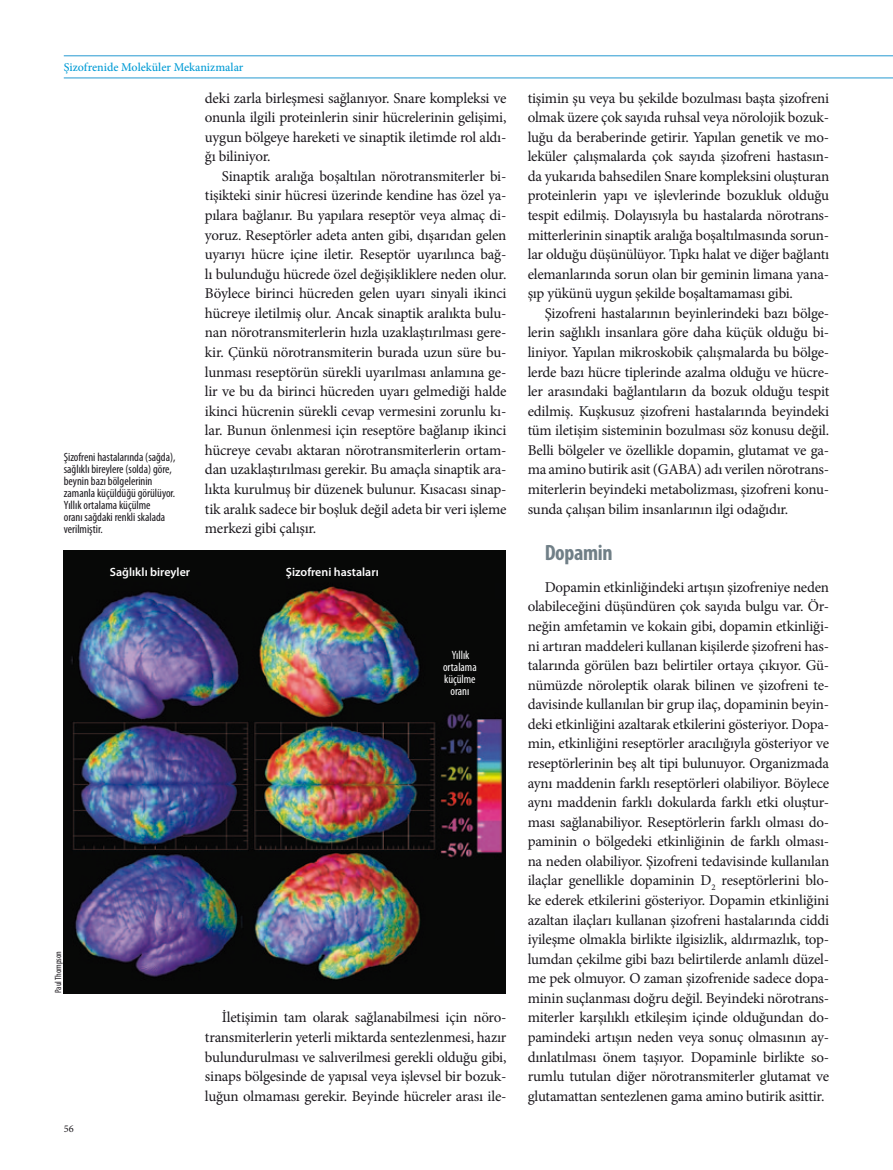
<style>
.page{position:relative;width:893px;height:1170px;background:#fff}
.page>*{position:absolute;margin:0;border:0;box-sizing:border-box;transform-origin:0 0}
.t1{font:700 condensed 22.2px "Myriad Pro";letter-spacing:-.015em;color:#707f87}
.t2{font:15px/19.5px "Minion Pro";letter-spacing:-.015em;color:#1a171c;text-align:justify}
.t3{font:condensed 12px/12px "Myriad Pro";color:#1a171c}
.t4{font:600 12px "Myriad Pro";color:#fff}
.t5{font:500 12px "Minion Pro";color:#009bd5}
.t6{font:condensed 12px/12px "Myriad Pro";color:#fff;text-align:center}
.t7{font:10.35px "Minion Pro";color:#1a171c}
.t8{font:condensed 9px "Myriad Pro";color:#1a171c}
</style>
<div class="page">
<hr style="left:64px;top:78px;width:829px;height:1px;background:#2699d1">
<hr style="left:64px;top:56px;width:829px;height:1px;background:#2699d1">
<img style="left:64px;top:550px;width:441px;height:442px">
<p class="t5" style="left:64px;top:59px;width:181px">Şizofrenide Moleküler Mekanizmalar</p>
<p class="t2" style="left:205px;top:88px;width:303px">deki zarla birleşmesi sağlanıyor. Snare kompleksi ve onunla ilgili proteinlerin sinir hücrelerinin gelişimi, uygun bölgeye hareketi ve sinaptik iletimde rol aldı&shy;ğı biliniyor.</p>
<p class="t2" style="left:205px;top:166px;width:303px;text-indent:17px">Sinaptik aralığa boşaltılan nörotransmiterler bi&shy;tişikteki sinir hücresi üzerinde kendine has özel ya&shy;pılara bağlanır. Bu yapılara reseptör veya almaç di&shy;yoruz. Reseptörler adeta anten gibi, dışarıdan gelen uyarıyı hücre içine iletir. Reseptör uyarılınca bağ&shy;lı bulunduğu hücrede özel değişikliklere neden olur.<br>Böylece birinci hücreden gelen uyarı sinyali ikinci hücreye iletilmiş olur. Ancak sinaptik aralıkta bulu&shy;nan nörotransmiterlerin hızla uzaklaştırılması gere&shy;kir. Çünkü nörotransmiterin burada uzun süre bu&shy;lunması reseptörün sürekli uyarılması anlamına ge&shy;lir ve bu da birinci hücreden uyarı gelmediği halde ikinci hücrenin sürekli cevap vermesini zorunlu kı&shy;lar. Bunun önlenmesi için reseptöre bağlanıp ikinci hücreye cevabı aktaran nörotransmiterlerin ortam&shy;dan uzaklaştırılması gerekir. Bu amaçla sinaptik ara&shy;lıkta kurulmuş bir düzenek bulunur. Kısacası sinap&shy;tik aralık sadece bir boşluk değil adeta bir veri işleme merkezi gibi çalışır.</p>
<p class="t3" style="left:64px;top:450px;width:113px">Şizofreni hastalarında (sağda), sağlıklı bireylere (solda) göre, beynin bazı bölgelerinin zamanla küçüldüğü görülüyor.<br>Yıllık ortalama küçülme<br>oranı sağdaki renkli skalada verilmiştir.</p>
<p class="t4" style="left:110px;top:564px;width:82px">Sağlıklı bireyler</p>
<p class="t4" style="left:286px;top:564px;width:94px">Şizofreni hastaları</p>
<p class="t6" style="left:443px;top:648px;width:35px">Yıllık ortalama küçülme oranı</p>
<p class="t8" style="left:53px;top:992px;width:44px;rotate:-90deg">Paul Thompson</p>
<p class="t7" style="left:64px;top:1121px;width:11px">56</p>
<p class="t2" style="left:205px;top:1007px;width:303px;text-indent:17px">İletişimin tam olarak sağlanabilmesi için nöro&shy;transmiterlerin yeterli miktarda sentezlenmesi, hazır bulundurulması ve salıverilmesi gerekli olduğu gibi, sinaps bölgesinde de yapısal veya işlevsel bir bozuk&shy;luğun olmaması gerekir. Beyinde hücreler arası ile-</p>
<p class="t2" style="left:528px;top:88px;width:303px">tişimin şu veya bu şekilde bozulması başta şizofreni olmak üzere çok sayıda ruhsal veya nörolojik bozuk&shy;luğu da beraberinde getirir. Yapılan genetik ve mo&shy;leküler çalışmalarda çok sayıda şizofreni hastasın&shy;da yukarıda bahsedilen Snare kompleksini oluşturan proteinlerin yapı ve işlevlerinde bozukluk olduğu tespit edilmiş. Dolayısıyla bu hastalarda nörotrans&shy;mitterlerinin sinaptik aralığa boşaltılmasında sorun&shy;lar olduğu düşünülüyor. Tıpkı halat ve diğer bağlantı elemanlarında sorun olan bir geminin limana yana&shy;şıp yükünü uygun şekilde boşaltamaması gibi.</p>
<p class="t2" style="left:528px;top:303px;width:303px;text-indent:17px">Şizofreni hastalarının beyinlerindeki bazı bölge&shy;lerin sağlıklı insanlara göre daha küçük olduğu bi&shy;liniyor. Yapılan mikroskobik çalışmalarda bu bölge&shy;lerde bazı hücre tiplerinde azalma olduğu ve hücre&shy;ler arasındaki bağlantıların da bozuk olduğu tespit edilmiş. Kuşkusuz şizofreni hastalarında beyindeki tüm iletişim sisteminin bozulması söz konusu değil.<br>Belli bölgeler ve özellikle dopamin, glutamat ve ga&shy;ma amino butirik asit (GABA) adı verilen nörotrans&shy;miterlerin beyindeki metabolizması, şizofreni konu&shy;sunda çalışan bilim insanlarının ilgi odağıdır.</p>
<h1 class="t1" style="left:545px;top:538px;width:69px">Dopamin</h1>
<p class="t2" style="left:528px;top:577px;width:303px;text-indent:17px">Dopamin etkinliğindeki artışın şizofreniye neden olabileceğini düşündüren çok sayıda bulgu var. Ör&shy;neğin amfetamin ve kokain gibi, dopamin etkinliği&shy;ni artıran maddeleri kullanan kişilerde şizofreni has&shy;talarında görülen bazı belirtiler ortaya çıkıyor. Gü&shy;nümüzde nöroleptik olarak bilinen ve şizofreni te&shy;davisinde kullanılan bir grup ilaç, dopaminin beyin&shy;deki etkinliğini azaltarak etkilerini gösteriyor. Dopa&shy;min, etkinliğini reseptörler aracılığıyla gösteriyor ve reseptörlerinin beş alt tipi bulunuyor. Organizmada aynı maddenin farklı reseptörleri olabiliyor. Böylece aynı maddenin farklı dokularda farklı etki oluştur&shy;ması sağlanabiliyor. Reseptörlerin farklı olması do&shy;paminin o bölgedeki etkinliğinin de farklı olması&shy;na neden olabiliyor. Şizofreni tedavisinde kullanılan ilaçlar genellikle dopaminin D<sub>2</sub> reseptörlerini blo&shy;ke ederek etkilerini gösteriyor. Dopamin etkinliğini azaltan ilaçları kullanan şizofreni hastalarında ciddi iyileşme olmakla birlikte ilgisizlik, aldırmazlık, top&shy;lumdan çekilme gibi bazı belirtilerde anlamlı düzel&shy;me pek olmuyor. O zaman şizofrenide sadece dopa&shy;minin suçlanması doğru değil. Beyindeki nörotrans&shy;miterler karşılıklı etkileşim içinde olduğundan do&shy;pamindeki artışın neden veya sonuç olmasının ay&shy;dınlatılması önem taşıyor. Dopaminle birlikte so&shy;rumlu tutulan diğer nörotransmiterler glutamat ve glutamattan sentezlenen gama amino butirik asittir.</p>
</div>
